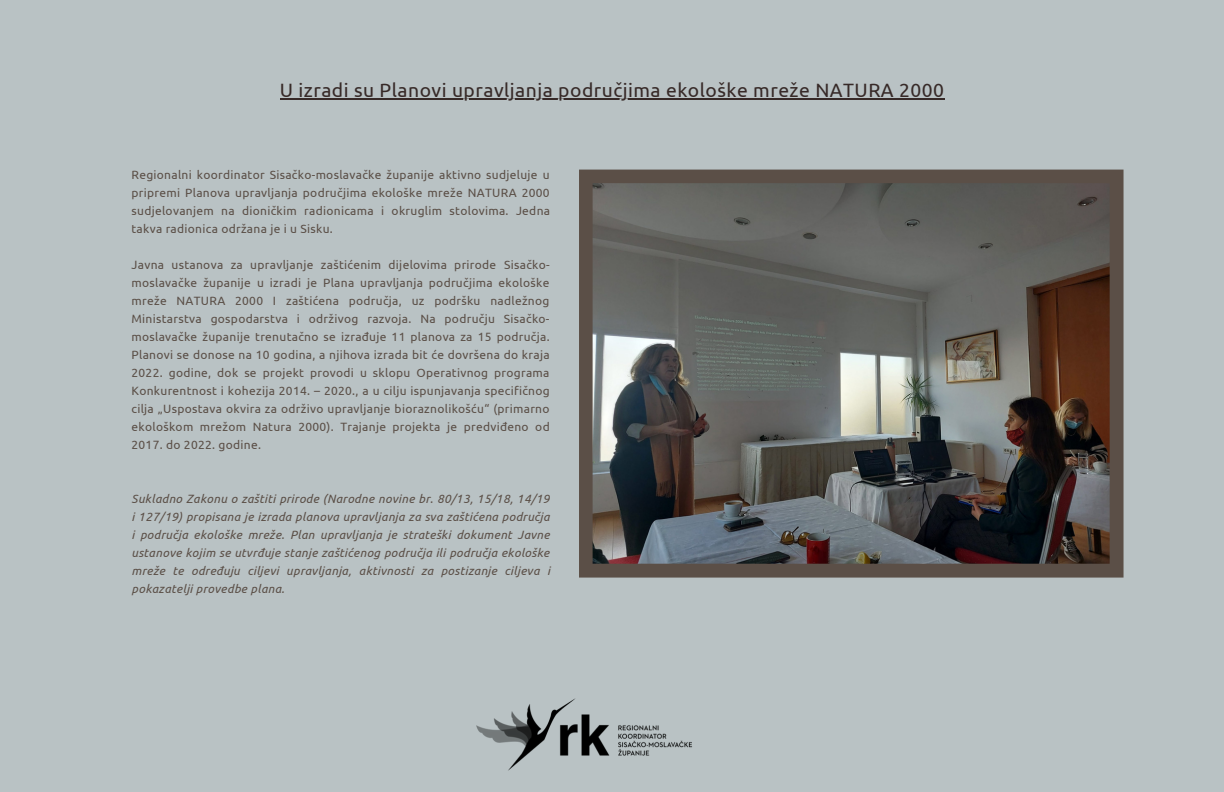
<style>
.page{position:relative;width:1224px;height:792px;background:#b9c2c4}
.page>*{position:absolute;margin:0;border:0;box-sizing:border-box;transform-origin:0 0}
.t1{font:19.3px "Ubuntu";letter-spacing:.025em;color:#372a28}
.t2{font:12px/18px "Ubuntu";letter-spacing:.025em;color:#5b4f47;text-align:justify}
.t3{font:italic 12px/18px "Ubuntu";letter-spacing:.025em;color:#5b4f47;text-align:justify}
</style>
<div class="page">
<img style="left:476px;top:699px;width:216px;height:71px">
<svg style="left:579px;top:170px;width:545px;height:408px;background:#5d5a57"></svg>
<hr style="left:280px;top:99px;width:665px;height:1px;background:#372a28">
<p class="t1" style="left:280px;top:79px;width:666px">U izradi su Planovi upravljanja područjima ekološke mreže NATURA 2000</p>
<p class="t2" style="left:132px;top:166px;width:420px">Regionalni koordinator Sisačko-moslavačke županije aktivno sudjeluje u pripremi Planova upravljanja područjima ekološke mreže NATURA 2000 sudjelovanjem na dioničkim radionicama i okruglim stolovima. Jedna takva radionica održana je i u Sisku.</p>
<p class="t2" style="left:132px;top:256px;width:420px">Javna ustanova za upravljanje zaštićenim dijelovima prirode Sisačko&shy;moslavačke županije u izradi je Plana upravljanja područjima ekološke mreže NATURA 2000 I zaštićena područja, uz podršku nadležnog Ministarstva gospodarstva i održivog razvoja. Na području Sisačko&shy;moslavačke županije trenutačno se izrađuje 11 planova za 15 područja.<br>Planovi se donose na 10 godina, a njihova izrada bit će dovršena do kraja 2022. godine, dok se projekt provodi u sklopu Operativnog programa Konkurentnost i kohezija 2014. – 2020., a u cilju ispunjavanja specifičnog cilja „Uspostava okvira za održivo upravljanje bioraznolikošću“ (primarno ekološkom mrežom Natura 2000). Trajanje projekta je predviđeno od 2017. do 2022. godine.</p>
<p class="t3" style="left:132px;top:490px;width:420px">Sukladno Zakonu o zaštiti prirode (Narodne novine br. 80/13, 15/18, 14/19 i 127/19) propisana je izrada planova upravljanja za sva zaštićena područja i područja ekološke mreže. Plan upravljanja je strateški dokument Javne ustanove kojim se utvrđuje stanje zaštićenog područja ili područja ekološke mreže te određuju ciljevi upravljanja, aktivnosti za postizanje ciljeva i pokazatelji provedbe plana.</p>
</div>
